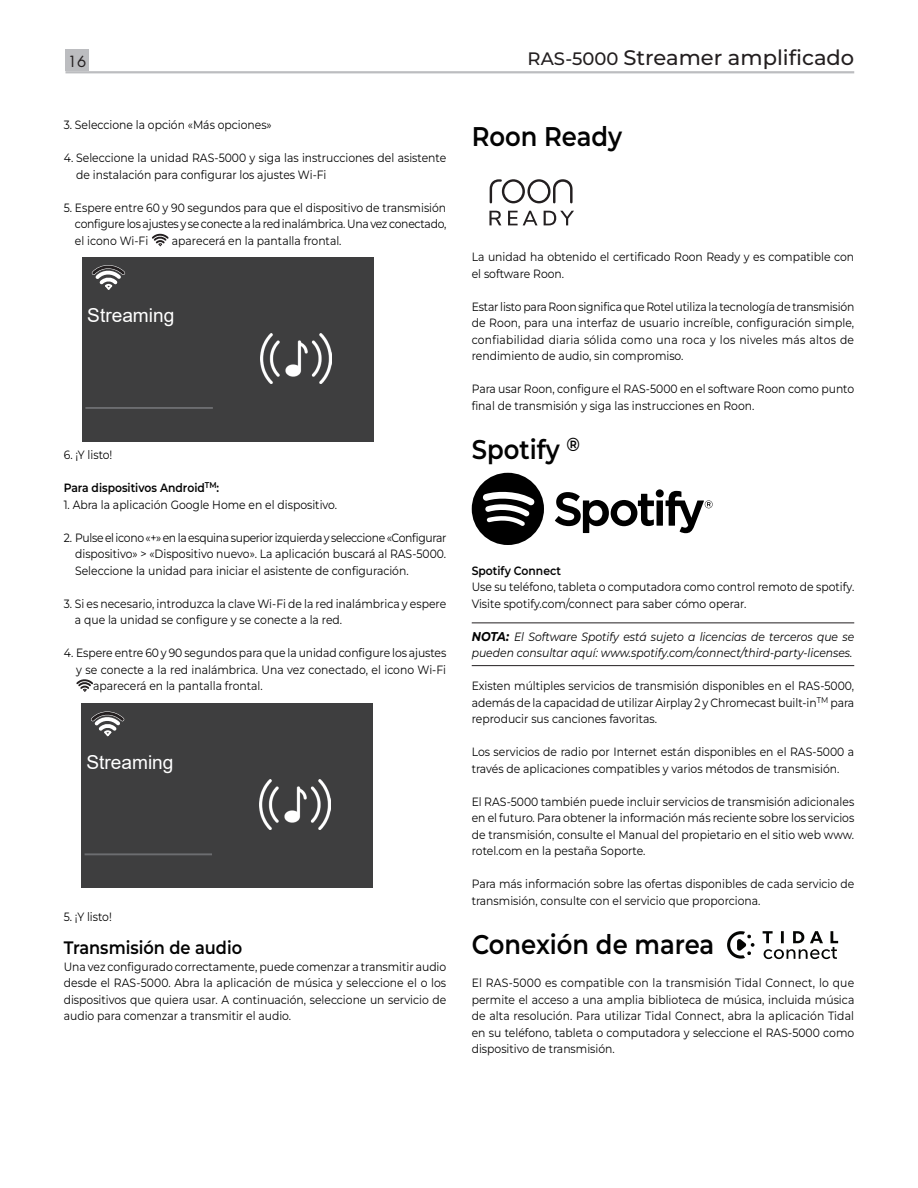
<style>
.page{position:relative;width:918px;height:1188px;background:#fff}
.page>*{position:absolute;margin:0;border:0;box-sizing:border-box;transform-origin:0 0}
.Heading_1{font:600 27px "Montserrat";color:#030303;scale:.9 1}
.t1{font:100 21px "Montserrat";color:#231f20}
.t2{font:19.05px "Arial";color:#fff}
.Heading_2{font:600 18px "Montserrat";color:#030303;scale:.9 1}
.t3{font:15px "Futura Std";color:#231f20}
.Body_Text{font:100 12px/16.5px "Montserrat";color:#030303;scale:.9 1}
.Body_Text-2{font:12px/16.5px "Montserrat";color:#030303;text-align:justify;scale:.9 1}
.Note{font:italic 12px/16.5px "Montserrat";color:#030303;scale:.9 1}
.Body_Text-3{font:600 12px "Montserrat";color:#030303;scale:.9 1}
.s1{font-size:18px}
.s2{font-weight:400}
.s3{font-weight:700;font-size:12.75px}
</style>
<div class="page">
<div style="left:65px;top:50px;width:24px;height:21px;background:#bcbdc0"></div>
<hr style="left:65px;top:71px;width:789px;height:2px;background:#bcbdc0">
<svg style="left:152px;top:234px;width:17px;height:13px"></svg>
<div style="left:82px;top:257px;width:292px;height:185px;background:#3e3e3f"></div>
<svg style="left:91px;top:265px;width:35px;height:25px"></svg>
<hr style="left:85px;top:407px;width:128px;height:2px;background:#6c6d70">
<img style="left:260px;top:333px;width:72px;height:50px">
<svg style="left:76px;top:679px;width:17px;height:13px"></svg>
<div style="left:81px;top:704px;width:292px;height:184px;background:#3e3e3f"></div>
<svg style="left:91px;top:711px;width:34px;height:26px"></svg>
<hr style="left:85px;top:853px;width:127px;height:2px;background:#6c6d70">
<img style="left:259px;top:780px;width:72px;height:49px">
<hr style="left:472px;top:622px;width:382px;height:1px;background:#231f20">
<hr style="left:472px;top:665px;width:382px;height:1px;background:#231f20">
<svg style="left:490px;top:179px;width:83px;height:24px"></svg>
<svg style="left:489px;top:211px;width:12px;height:14px"></svg>
<svg style="left:508px;top:211px;width:30px;height:14px"></svg>
<svg style="left:544px;top:211px;width:30px;height:14px"></svg>
<svg style="left:472px;top:473px;width:72px;height:72px"></svg>
<svg style="left:555px;top:492px;width:99px;height:41px"></svg>
<div style="left:657px;top:500px;width:6px;height:26px;background:#000"></div>
<div style="left:656px;top:489px;width:8px;height:8px;background:#000;border-radius:50%"></div>
<svg style="left:666px;top:491px;width:47px;height:42px"></svg>
<svg style="left:727px;top:931px;width:28px;height:28px"></svg>
<svg style="left:763px;top:931px;width:75px;height:28px"></svg>
<p class="t3" style="left:68px;top:52px;width:20px">16</p>
<h2 class="t1" style="left:528px;top:43px;width:328px"><span class="s1">RAS-5000</span> Streamer amplificado</h2>
<p class="Body_Text" style="left:64px;top:116px;width:233px">3. Seleccione la opción «Más opciones»</p>
<p class="Body_Text" style="left:76px;top:149px;width:413px;text-indent:-12px">4. Seleccione la unidad RAS-5000 y siga las instrucciones del asistente de instalación para configurar los ajustes Wi-Fi</p>
<p class="Body_Text" style="left:75px;top:199px;width:414px;text-align:justify;text-indent:-11px">5. Espere entre 60 y 90 segundos para que el dispositivo de transmisión configure los ajustes y se conecte a la red inalámbrica. Una vez conectado, el icono Wi-Fi</p>
<p class="Body_Text" style="left:172px;top:232px;width:190px">aparecerá en la pantalla frontal.</p>
<p class="t2" style="left:87px;top:302px;width:89px">Streaming</p>
<p class="Body_Text" style="left:64px;top:446px;width:56px">6. ¡Y listo!</p>
<p class="Body_Text-3" style="left:64px;top:480px;width:174px">Para dispositivos Android<sup>TM</sup>:</p>
<p class="Body_Text" style="left:64px;top:496px;width:305px">1. Abra la aplicación Google Home en el dispositivo.</p>
<p class="Body_Text" style="left:75px;top:529px;width:414px;text-align:justify;text-indent:-11px">2. Pulse el icono «+» en la esquina superior izquierda y seleccione «Configurar dispositivo» &gt; «Dispositivo nuevo». La aplicación buscará al RAS-5000.<br>Seleccione la unidad para iniciar el asistente de configuración.</p>
<p class="Body_Text" style="left:75px;top:595px;width:414px;text-indent:-11px">3. Si es necesario, introduzca la clave Wi-Fi de la red inalámbrica y espere a que la unidad se configure y se conecte a la red.</p>
<p class="Body_Text" style="left:64px;top:644px;width:427px">4. Espere entre 60 y 90 segundos para que la unidad configure los ajustes</p>
<p class="Body_Text" style="left:76px;top:661px;width:413px">y se conecte a la red inalámbrica. Una vez conectado, el icono Wi-Fi</p>
<p class="Body_Text" style="left:93px;top:677px;width:190px">aparecerá en la pantalla frontal.</p>
<p class="t2" style="left:86px;top:749px;width:89px">Streaming</p>
<p class="Body_Text" style="left:64px;top:908px;width:55px">5. ¡Y listo!</p>
<p class="Heading_2" style="left:64px;top:936px;width:200px">Transmisión de audio</p>
<p class="Body_Text" style="left:64px;top:958px;width:427px;text-align:justify">Una vez configurado correctamente, puede comenzar a transmitir audio desde el RAS-5000. Abra la aplicación de música y seleccione el o los dispositivos que quiera usar. A continuación, seleccione un servicio de audio para comenzar a transmitir el audio.</p>
<p class="Heading_1" style="left:472px;top:118px;width:169px">Roon Ready</p>
<p class="Body_Text" style="left:472px;top:248px;width:426px">La unidad ha obtenido el certificado Roon Ready y es compatible con el software Roon.</p>
<p class="Body_Text" style="left:472px;top:298px;width:427px;text-align:justify">Estar listo para Roon significa que Rotel utiliza la tecnología de transmisión de Roon, para una interfaz de usuario increíble, configuración simple, confiabilidad diaria sólida como una roca y los niveles más altos de rendimiento de audio, sin compromiso.</p>
<p class="Body_Text" style="left:472px;top:380px;width:427px">Para usar Roon, configure el RAS-5000 en el software Roon como punto final de transmisión y siga las instrucciones en Roon.</p>
<p class="Heading_1" style="left:472px;top:431px;width:122px">Spotify <sup>®</sup></p>
<p class="Body_Text-3" style="left:472px;top:562px;width:101px">Spotify Connect</p>
<p class="Body_Text" style="left:472px;top:578px;width:427px">Use su teléfono, tableta o computadora como control remoto de spotify.<br>Visite <span class="s2">spotify.com/connect</span> para saber cómo operar.</p>
<p class="Note" style="left:472px;top:628px;width:426px"><span class="s3">NOTA:</span> El Software Spotify está sujeto a licencias de terceros que se pueden consultar aquí: www.spotify.com/connect/third-party-licenses.</p>
<p class="Body_Text" style="left:472px;top:677px;width:427px;text-align:justify">Existen múltiples servicios de transmisión disponibles en el RAS-5000, además de la capacidad de utilizar Airplay 2 y Chromecast built-in<sup>TM</sup> para reproducir sus canciones favoritas.</p>
<p class="Body_Text" style="left:472px;top:743px;width:427px">Los servicios de radio por Internet están disponibles en el RAS-5000 a través de aplicaciones compatibles y varios métodos de transmisión.</p>
<p class="Body_Text" style="left:472px;top:793px;width:427px;text-align:justify">El RAS-5000 también puede incluir servicios de transmisión adicionales en el futuro. Para obtener la información más reciente sobre los servicios de transmisión, consulte el Manual del propietario en el sitio web www. rotel.com en la pestaña Soporte.</p>
<p class="Body_Text" style="left:472px;top:875px;width:427px">Para más información sobre las ofertas disponibles de cada servicio de transmisión, consulte con el servicio que proporciona.</p>
<p class="Heading_1" style="left:472px;top:926px;width:271px">Conexión de marea</p>
<p class="Body_Text-2" style="left:472px;top:974px;width:427px">El RAS-5000 es compatible con la transmisión Tidal Connect, lo que permite el acceso a una amplia biblioteca de música, incluida música de alta resolución. Para utilizar Tidal Connect, abra la aplicación Tidal en su teléfono, tableta o computadora y seleccione el RAS-5000 como dispositivo de transmisión.</p>
</div>
